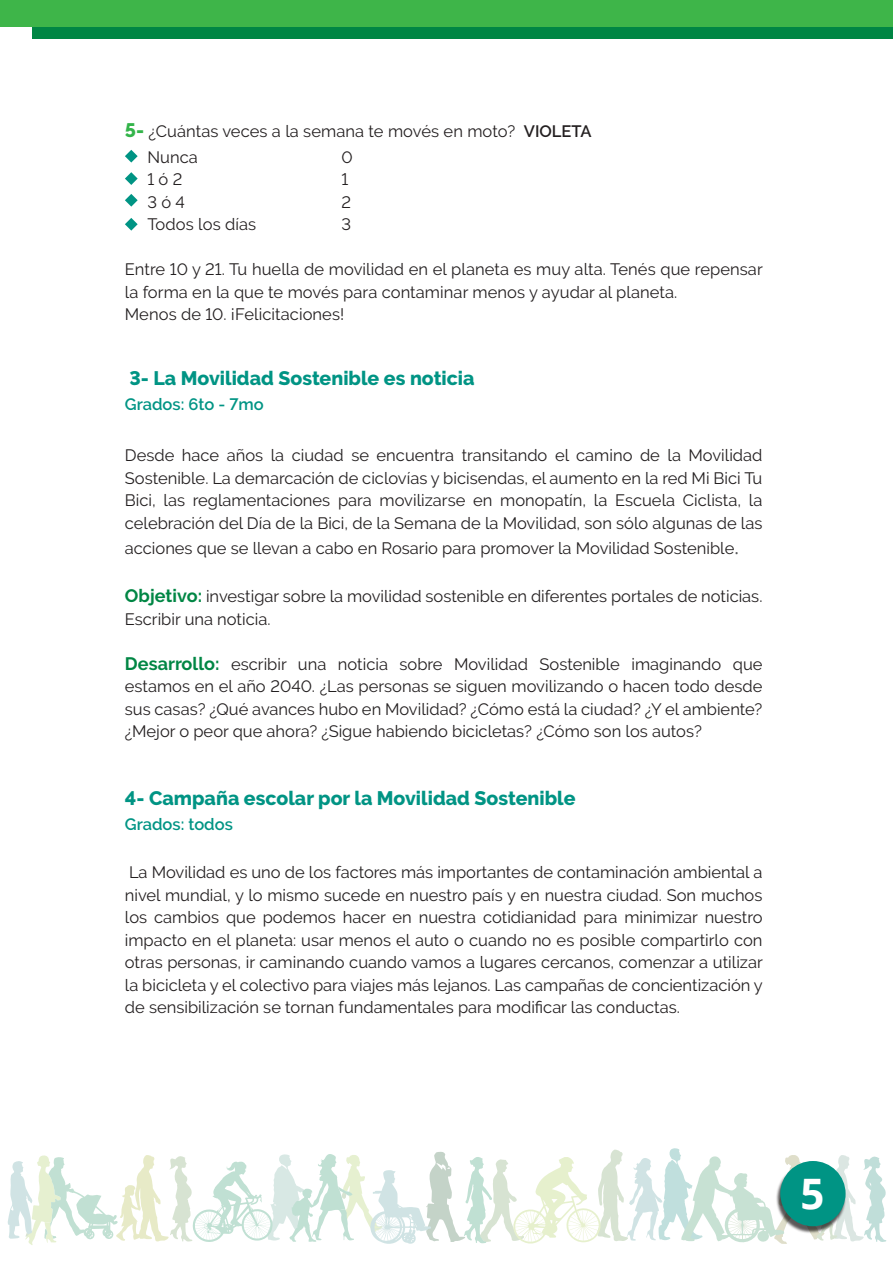
<style>
.page{position:relative;width:893px;height:1263px;background:#fff}
.page>*{position:absolute;margin:0;border:0;box-sizing:border-box;transform-origin:0 0}
.t1{font:700 42px "Open Sans";color:#fff}
.t2{font:800 19.5px "Raleway";color:#009484}
.t3{font:16.5px/22.5px "Raleway";color:#231f20}
.t4{font:600 16.5px "Raleway";color:#009484}
.s1{font-weight:800;font-size:19.5px;color:#33b44a}
.s2{font-weight:600}
.s3{font-family:"Open Sans";font-size:16.95px;color:#58595b}
.s4{font-weight:700;font-size:18px;color:#008644}
</style>
<div class="page">
<div style="left:33px;top:0;width:860px;height:39px;background:#008644"></div>
<div style="left:0;top:0;width:893px;height:27px;background:#3eb549"></div>
<svg style="left:8px;top:1148px;width:878px;height:97px"></svg>
<img style="left:774px;top:1161px;width:73px;height:73px">
<div style="left:780px;top:1161px;width:65px;height:65px;background:#009484;border-radius:50%"></div>
<svg style="left:125px;top:150px;width:13px;height:13px"></svg>
<svg style="left:125px;top:172px;width:13px;height:13px"></svg>
<svg style="left:125px;top:194px;width:13px;height:13px"></svg>
<svg style="left:125px;top:218px;width:13px;height:13px"></svg>
<p class="t3" style="left:147px;top:118px;width:446px;line-height:25.5px;text-indent:-22px"><span class="s1">5-</span> ¿Cuántas veces a la semana te movés en moto? <span class="s2">VIOLETA<br></span>Nunca</p>
<p class="t3" style="left:341px;top:145px;width:13px">0</p>
<p class="t3" style="left:147px;top:168px;width:37px">1 ó 2</p>
<p class="t3" style="left:341px;top:168px;width:8px">1</p>
<p class="t3" style="left:147px;top:190px;width:39px">3 ó 4</p>
<p class="t3" style="left:341px;top:190px;width:11px">2</p>
<p class="t3" style="left:147px;top:213px;width:110px">Todos los días</p>
<p class="t3" style="left:341px;top:213px;width:11px">3</p>
<p class="t3" style="left:125px;top:258px;width:639px">Entre 10 y 21. Tu huella de movilidad en el planeta es muy alta. Tenés que repensar la forma en la que te movés para contaminar menos y ayudar al planeta.<br>Menos de 10. ¡Felicitaciones!</p>
<p class="t2" style="left:129px;top:367px;width:347px">3- La Movilidad Sostenible es noticia</p>
<p class="t4" style="left:125px;top:395px;width:140px">Grados: 6to - 7mo</p>
<p class="t3" style="left:125px;top:444px;width:639px;text-align:justify">Desde hace años la ciudad se encuentra transitando el camino de la Movilidad Sostenible. La demarcación de ciclovías y bicisendas, el aumento en la red Mi Bici Tu Bici, las reglamentaciones para movilizarse en monopatín, la Escuela Ciclista, la celebración del Día de la Bici, de la Semana de la Movilidad, son sólo algunas de las</p>
<p class="t3" style="left:125px;top:537px;width:615px">acciones que se llevan a cabo en Rosario para promover la Movilidad Sostenible<span class="s3">.</span></p>
<p class="t3" style="left:125px;top:585px;width:639px"><span class="s4">Objetivo:</span> investigar sobre la movilidad sostenible en diferentes portales de noticias.<br>Escribir una noticia.</p>
<p class="t3" style="left:125px;top:652px;width:639px;text-align:justify"><span class="s4">Desarrollo:</span> escribir una noticia sobre Movilidad Sostenible imaginando que estamos en el año 2040. ¿Las personas se siguen movilizando o hacen todo desde sus casas? ¿Qué avances hubo en Movilidad? ¿Cómo está la ciudad? ¿Y el ambiente? ¿Mejor o peor que ahora? ¿Sigue habiendo bicicletas? ¿Cómo son los autos?</p>
<p class="t2" style="left:125px;top:787px;width:452px">4- Campaña escolar por la Movilidad Sostenible</p>
<p class="t4" style="left:125px;top:815px;width:110px">Grados: todos</p>
<p class="t3" style="left:125px;top:861px;width:639px;text-align:justify">La Movilidad es uno de los factores más importantes de contaminación ambiental a nivel mundial, y lo mismo sucede en nuestro país y en nuestra ciudad. Son muchos los cambios que podemos hacer en nuestra cotidianidad para minimizar nuestro impacto en el planeta: usar menos el auto o cuando no es posible compartirlo con otras personas, ir caminando cuando vamos a lugares cercanos, comenzar a utilizar la bicicleta y el colectivo para viajes más lejanos. Las campañas de concientización y de sensibilización se tornan fundamentales para modificar las conductas.</p>
<h1 class="t1" style="left:800px;top:1164px;width:25px">5</h1>
</div>
